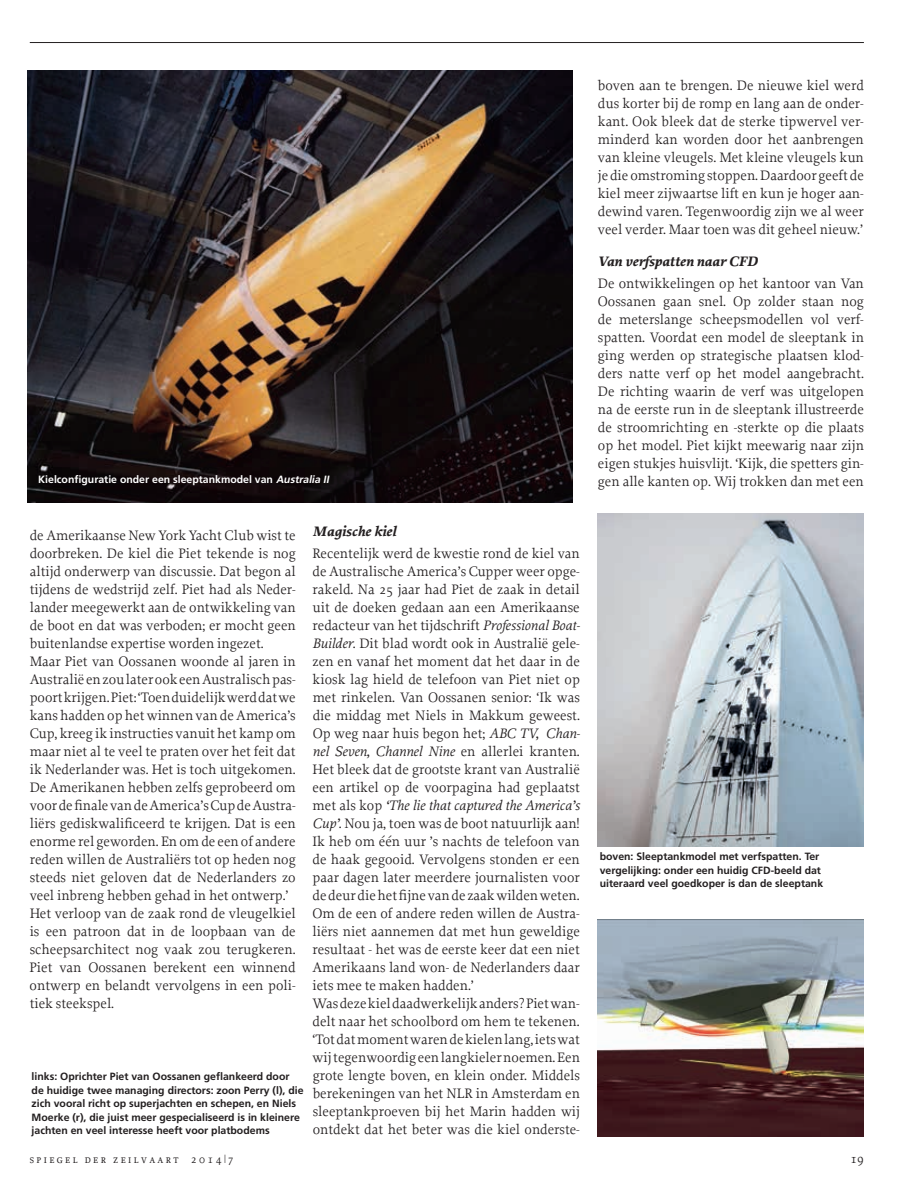
<style>
.page{position:relative;width:915px;height:1191px;background:#fff}
.page>*{position:absolute;margin:0;border:0;box-sizing:border-box;transform-origin:0 0}
.t1{font:14.4px/18px "Proforma";color:#231f20}
.t2{font:italic 700 14.4px "Proforma";color:#231f20}
.t3{font:13.5px "Proforma";color:#231f20}
.t4{font:12px "Proforma Book SC";letter-spacing:.2em;color:#231f20}
.t5{font:700 10.5px/13.5px "Frutiger";color:#231f20}
.t6{font:700 10.5px "Frutiger";color:#fff}
.s1{font-style:italic}
.s2{font-family:"Proforma"}
</style>
<div class="page">
<hr style="left:30px;top:42px;width:833px;height:1px;background:#231f20">
<img style="left:597px;top:919px;width:266px;height:217px">
<img style="left:597px;top:513px;width:266px;height:333px">
<img style="left:27px;top:71px;width:545px;height:432px">
<p class="t1" style="left:597px;top:76px;width:267px;text-align:justify">boven aan te brengen. De nieuwe kiel werd dus korter bij de romp en lang aan de onder&shy;kant. Ook bleek dat de sterke tipwervel ver&shy;minderd kan worden door het aanbrengen van kleine vleugels. Met kleine vleugels kun je die omstroming stoppen.Daardoor geeft de kiel meer zijwaartse lift en kun je hoger aan&shy;dewind varen. Tegenwoordig zijn we al weer veel verder. Maar toen was dit geheel nieuw.’</p>
<p class="t2" style="left:597px;top:252px;width:161px">Van verfspatten naar CFD</p>
<p class="t1" style="left:597px;top:274px;width:267px;text-align:justify">De ontwikkelingen op het kantoor van Van Oossanen gaan snel. Op zolder staan nog de meterslange scheepsmodellen vol verf&shy;spatten. Voordat een model de sleeptank in ging werden op strategische plaatsen klod&shy;ders natte verf op het model aangebracht.<br>De richting waarin de verf was uitgelopen na de eerste run in de sleeptank illustreerde de stroomrichting en -sterkte op die plaats op het model. Piet kijkt meewarig naar zijn eigen stukjes huisvlijt. ‘Kijk, die spetters gin-</p>
<p class="t6" style="left:38px;top:473px;width:294px">Kielconfiguratie onder een sleeptankmodel van <span class="s1">Australia II</span></p>
<p class="t1" style="left:597px;top:472px;width:267px">gen alle kanten op. Wij trokken dan met een</p>
<p class="t1" style="left:30px;top:526px;width:267px">de Amerikaanse New York Yacht Club wist te doorbreken. De kiel die Piet tekende is nog altijd onderwerp van discussie. Dat begon al tijdens de wedstrijd zelf. Piet had als Neder&shy;lander meegewerkt aan de ontwikkeling van de boot en dat was verboden; er mocht geen buitenlandse expertise worden ingezet.<br>Maar Piet van Oossanen woonde al jaren in AustraliëenzoulaterookeenAustralischpas&shy;poortkrijgen.Piet:‘Toenduidelijkwerddatwe kans hadden op het winnen van de America’s Cup, kreeg ik instructies vanuit het kamp om maar niet al te veel te praten over het feit dat ik Nederlander was. Het is toch uitgekomen.<br>De Amerikanen hebben zelfs geprobeerd om voordefinalevandeAmerica’sCupdeAustra&shy;liërs gediskwalificeerd te krijgen. Dat is een enorme rel geworden. En om de een of andere reden willen de Australiërs tot op heden nog steeds niet geloven dat de Nederlanders zo veel inbreng hebben gehad in het ontwerp.’ Het verloop van de zaak rond de vleugelkiel is een patroon dat in de loopbaan van de scheepsarchitect nog vaak zou terugkeren.<br>Piet van Oossanen berekent een winnend ontwerp en belandt vervolgens in een poli&shy;tiek steekspel.</p>
<p class="t2" style="left:312px;top:522px;width:85px">Magische kiel</p>
<p class="t1" style="left:312px;top:544px;width:269px">Recentelijk werd de kwestie rond de kiel van de Australische America’s Cupper weer opge&shy;rakeld. Na 25 jaar had Piet de zaak in detail uit de doeken gedaan aan een Amerikaanse redacteur van het tijdschrift <span class="s1">Professional Boat-Builder</span>. Dit blad wordt ook in Australië gele&shy;zen en vanaf het moment dat het daar in de kiosk lag hield de telefoon van Piet niet op met rinkelen. Van Oossanen senior: ‘Ik was die middag met Niels in Makkum geweest.<br>Op weg naar huis begon het; <span class="s1">ABC TV, Chan&shy;nel Seven, Channel Nine</span> en allerlei kranten.<br>Het bleek dat de grootste krant van Australië een artikel op de voorpagina had geplaatst met als kop <span class="s1">‘The lie that captured the America’s Cup’</span>. Nou ja, toen was de boot natuurlijk aan!<br>Ik heb om één uur ’s nachts de telefoon van de haak gegooid. Vervolgens stonden er een paar dagen later meerdere journalisten voor dedeurdiehetfijnevande zaakwildenweten.<br>Om de een of andere reden willen de Austra&shy;liërs niet aannemen dat met hun geweldige resultaat - het was de eerste keer dat een niet Amerikaans land won- de Nederlanders daar iets mee te maken hadden.’ Wasdezekieldaadwerkelijkanders?Pietwan&shy;delt naar het schoolbord om hem te tekenen. ‘Totdatmomentwarendekielenlang,ietswat wijtegenwoordigeenlangkielernoemen.Een grote lengte boven, en klein onder. Middels berekeningen van het NLR in Amsterdam en sleeptankproeven bij het Marin hadden wij ontdekt dat het beter was die kiel onderste-</p>
<p class="t5" style="left:32px;top:1069px;width:273px">links: Oprichter Piet van Oossanen geflankeerd door de huidige twee managing directors: zoon Perry (l), die zich vooral richt op superjachten en schepen, en Niels Moerke (r), die juist meer gespecialiseerd is in kleinere jachten en veel interesse heeft voor platbodems</p>
<p class="t5" style="left:599px;top:849px;width:225px">boven: Sleeptankmodel met verfspatten. Ter vergelijking: onder een huidig CFD-beeld dat uiteraard veel goedkoper is dan de sleeptank</p>
<p class="t4" style="left:30px;top:1151px;width:205px">spiegel der zeilvaart <span class="s2">2014</span>|<span class="s2">7</span></p>
<p class="t3" style="left:850px;top:1150px;width:15px">19</p>
</div>
